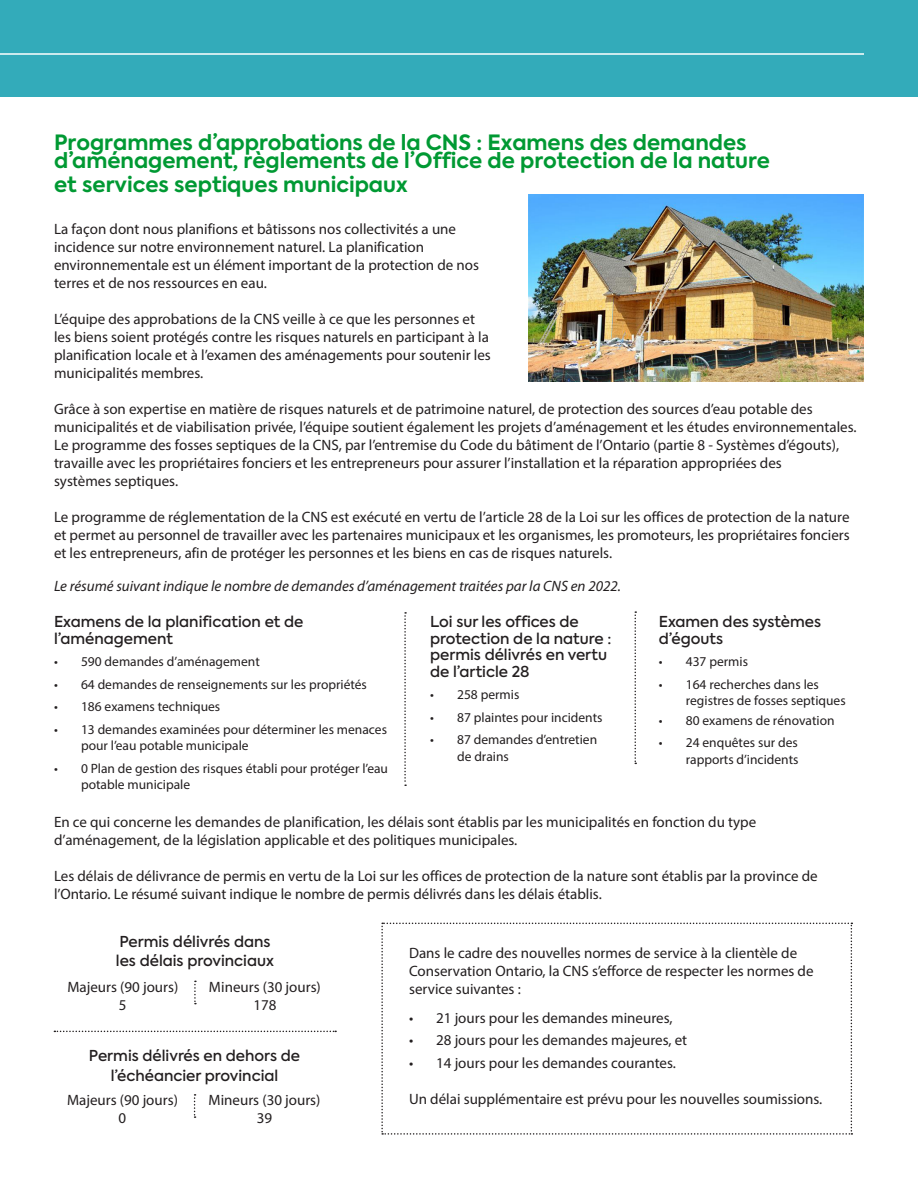
<style>
.page{position:relative;width:918px;height:1188px;background:#fff}
.page>*{position:absolute;margin:0;border:0;box-sizing:border-box;transform-origin:0 0}
.Header_Green{font:700 21px/18.8px "Axiforma";color:#093}
.Body_10_12{font:15px/18px "Myriad Pro";color:#231f20}
.SubHeader_11_13{font:500 15px/16.5px "Axiforma";color:#231f20}
.Body_10_12-2{font:italic 15px "Myriad Pro";color:#231f20}
.t1{font:13.5px/16.5px "Myriad Pro";color:#231f20}
</style>
<div class="page">
<svg style="left:404px;top:612px;width:2px;height:174px"></svg>
<svg style="left:54px;top:1031px;width:282px;height:1px"></svg>
<svg style="left:194px;top:981px;width:2px;height:23px"></svg>
<svg style="left:194px;top:1094px;width:2px;height:24px"></svg>
<svg style="left:634px;top:611px;width:2px;height:153px"></svg>
<svg style="left:381px;top:923px;width:471px;height:212px"></svg>
<div style="left:0;top:0;width:918px;height:96px;background:#33abba"></div>
<hr style="left:0;top:53px;width:864px;height:2px;background:#fff">
<img style="left:529px;top:194px;width:335px;height:188px">
<p class="Header_Green" style="left:54px;top:133px;width:717px">Programmes d’approbations de la CNS : Examens des demandes d’aménagement, règlements de l’Office de protection de la nature</p>
<p class="Header_Green" style="left:54px;top:176px;width:355px">et services septiques municipaux</p>
<p class="Body_10_12" style="left:54px;top:220px;width:427px">La façon dont nous planifions et bâtissons nos collectivités a une incidence sur notre environnement naturel. La planification environnementale est un élément important de la protection de nos terres et de nos ressources en eau.</p>
<p class="Body_10_12" style="left:54px;top:310px;width:438px">L’équipe des approbations de la CNS veille à ce que les personnes et les biens soient protégés contre les risques naturels en participant à la planification locale et à l’examen des aménagements pour soutenir les municipalités membres.</p>
<p class="Body_10_12" style="left:54px;top:400px;width:804px">Grâce à son expertise en matière de risques naturels et de patrimoine naturel, de protection des sources d’eau potable des municipalités et de viabilisation privée, l’équipe soutient également les projets d’aménagement et les études environnementales.<br>Le programme des fosses septiques de la CNS, par l’entremise du Code du bâtiment de l’Ontario (partie 8 - Systèmes d’égouts), travaille avec les propriétaires fonciers et les entrepreneurs pour assurer l’installation et la réparation appropriées des<br>systèmes septiques.</p>
<p class="Body_10_12" style="left:54px;top:508px;width:797px;text-align:justify">Le programme de réglementation de la CNS est exécuté en vertu de l’article 28 de la Loi sur les offices de protection de la nature et permet au personnel de travailler avec les partenaires municipaux et les organismes, les promoteurs, les propriétaires fonciers et les entrepreneurs, afin de protéger les personnes et les biens en cas de risques naturels.</p>
<p class="Body_10_12-2" style="left:54px;top:577px;width:569px">Le résumé suivant indique le nombre de demandes d’aménagement traitées par la CNS en 2022.</p>
<p class="SubHeader_11_13" style="left:54px;top:614px;width:251px">Examens de la planification et de l’aménagement</p>
<p class="t1" style="left:54px;top:653px;width:207px">• 590 demandes d’aménagement</p>
<p class="t1" style="left:54px;top:676px;width:314px">• 64 demandes de renseignements sur les propriétés</p>
<p class="t1" style="left:54px;top:698px;width:168px">• 186 examens techniques</p>
<p class="t1" style="left:81px;top:721px;width:308px;text-indent:-27px">• 13 demandes examinées pour déterminer les menaces pour l’eau potable municipale</p>
<p class="t1" style="left:81px;top:760px;width:309px;text-indent:-27px">• 0 Plan de gestion des risques établi pour protéger l’eau potable municipale</p>
<p class="SubHeader_11_13" style="left:430px;top:614px;width:183px">Loi sur les offices de protection de la nature : permis délivrés en vertu de l’article 28</p>
<p class="t1" style="left:430px;top:686px;width:91px">• 258 permis</p>
<p class="t1" style="left:430px;top:709px;width:174px">• 87 plaintes pour incidents</p>
<p class="t1" style="left:457px;top:731px;width:142px;text-indent:-27px">• 87 demandes d’entretien de drains</p>
<p class="SubHeader_11_13" style="left:659px;top:614px;width:164px">Examen des systèmes d’égouts</p>
<p class="t1" style="left:659px;top:653px;width:91px">• 437 permis</p>
<p class="t1" style="left:686px;top:676px;width:161px;text-indent:-27px">• 164 recherches dans les registres de fosses septiques</p>
<p class="t1" style="left:659px;top:712px;width:177px">• 80 examens de rénovation</p>
<p class="t1" style="left:659px;top:734px;width:141px;text-align:right">• 24 enquêtes sur des rapports d’incidents</p>
<p class="Body_10_12" style="left:54px;top:813px;width:704px">En ce qui concerne les demandes de planification, les délais sont établis par les municipalités en fonction du type d’aménagement, de la législation applicable et des politiques municipales.</p>
<p class="Body_10_12" style="left:54px;top:867px;width:765px">Les délais de délivrance de permis en vertu de la Loi sur les offices de protection de la nature sont établis par la province de l’Ontario. Le résumé suivant indique le nombre de permis délivrés dans les délais établis.</p>
<p class="SubHeader_11_13" style="left:119px;top:933px;width:153px">Permis délivrés dans</p>
<p class="SubHeader_11_13" style="left:116px;top:953px;width:159px">les délais provinciaux</p>
<p class="Body_10_12" style="left:67px;top:978px;width:112px">Majeurs (90 jours)</p>
<p class="Body_10_12" style="left:119px;top:996px;width:9px">5</p>
<p class="Body_10_12" style="left:209px;top:978px;width:113px">Mineurs (30 jours)</p>
<p class="Body_10_12" style="left:253px;top:996px;width:25px">178</p>
<p class="SubHeader_11_13" style="left:89px;top:1046px;width:213px;line-height:19.5px;text-align:center">Permis délivrés en dehors de l’échéancier provincial</p>
<p class="Body_10_12" style="left:67px;top:1091px;width:112px">Majeurs (90 jours)</p>
<p class="Body_10_12" style="left:119px;top:1109px;width:9px">0</p>
<p class="Body_10_12" style="left:209px;top:1091px;width:113px">Mineurs (30 jours)</p>
<p class="Body_10_12" style="left:257px;top:1109px;width:17px">39</p>
<p class="Body_10_12" style="left:409px;top:944px;width:406px">Dans le cadre des nouvelles normes de service à la clientèle de<br>Conservation Ontario, la CNS s’efforce de respecter les normes de service suivantes :</p>
<p class="Body_10_12" style="left:409px;top:1009px;width:265px">• 21 jours pour les demandes mineures,</p>
<p class="Body_10_12" style="left:409px;top:1031px;width:280px">• 28 jours pour les demandes majeures, et</p>
<p class="Body_10_12" style="left:409px;top:1054px;width:268px">• 14 jours pour les demandes courantes.</p>
<p class="Body_10_12" style="left:409px;top:1090px;width:415px">Un délai supplémentaire est prévu pour les nouvelles soumissions.</p>
</div>
